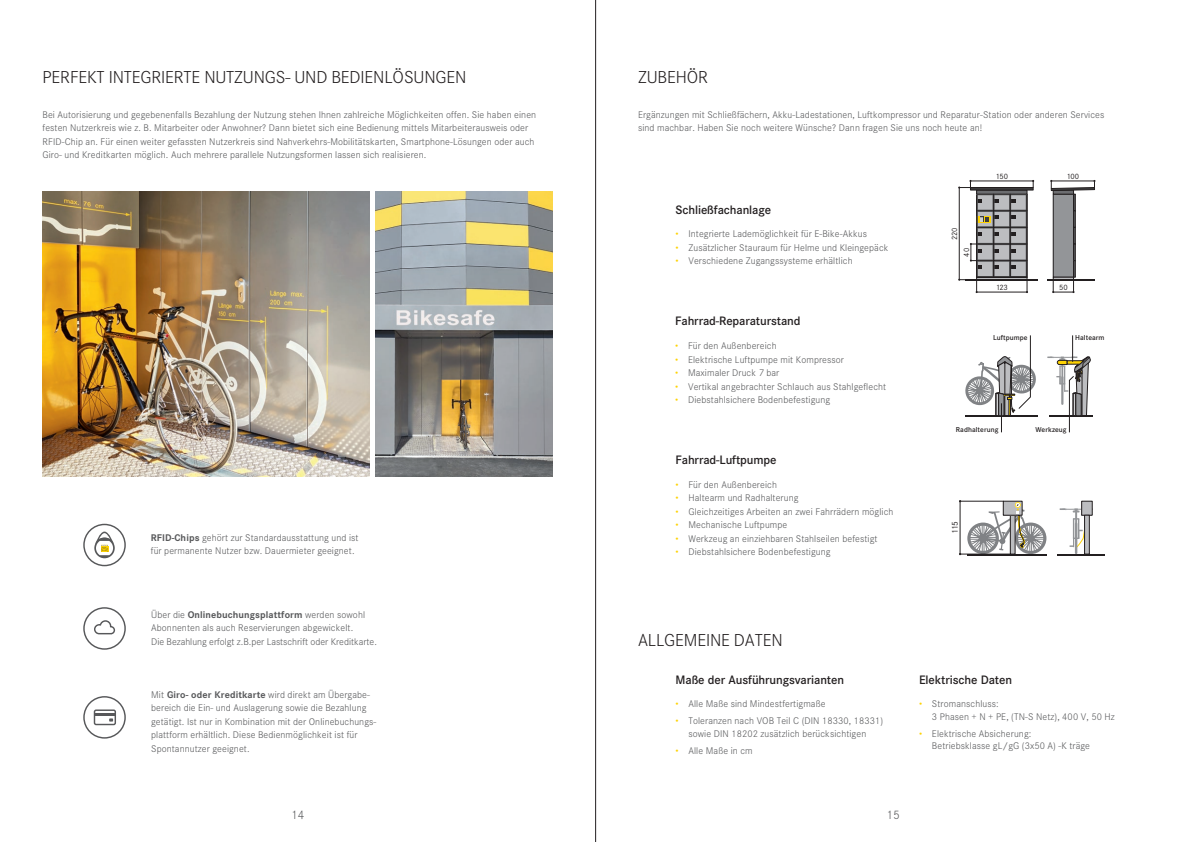
<style>
.page{position:relative;width:1191px;height:842px;background:#fff}
.page>*{position:absolute;margin:0;border:0;box-sizing:border-box;transform-origin:0 0}
.t1{font:300 17px "Corporate SBQ";letter-spacing:-.01em;color:#231f20}
.t2{font:500 12px "Corporate SBQ";letter-spacing:-.01em;color:#231f20}
.t3{font:300 12px "Corporate SBQ";color:#57585a}
.t4{font:300 9.5px/13.5px "Corporate SBQ";letter-spacing:.01em;color:#57585a}
.t5{font:8.3px "Corporate SBQ";color:#231f20}
.t6{font:7.6px "Corporate SBQ";letter-spacing:-.02em;color:#231f20}
.t7{font:500 7px "Corporate SBQ";letter-spacing:.01em;color:#231f20}
.s1{font-weight:700}
.s2{color:#fed304}
</style>
<div class="page">
<img style="left:43px;top:192px;width:327px;height:284px">
<img style="left:376px;top:192px;width:177px;height:284px">
<svg style="left:1059px;top:508px;width:33px;height:40px"></svg>
<hr style="left:967px;top:554px;width:79px;height:1px;background:#231f20">
<div style="left:1003px;top:501px;width:19px;height:14px;border:1px solid #231f20"></div>
<hr style="left:1057px;top:554px;width:47px;height:1px;background:#231f20">
<div style="left:1081px;top:501px;width:11px;height:14px;background:#bcbdc0"></div>
<div style="left:1081px;top:501px;width:11px;height:14px;border:1px solid #231f20"></div>
<div style="left:1084px;top:515px;width:5px;height:39px;background:#bcbdc0"></div>
<div style="left:1084px;top:515px;width:5px;height:39px;border:1px solid #231f20"></div>
<hr style="left:1075px;top:522px;width:2px;height:32px;background:#939598">
<svg style="left:967px;top:502px;width:79px;height:52px"></svg>
<hr style="left:960px;top:501px;width:1px;height:53px;background:#231f20">
<hr style="left:960px;top:554px;width:50px;height:1px;background:#231f20">
<hr style="left:960px;top:501px;width:43px;height:1px;background:#231f20">
<svg style="left:958px;top:180px;width:137px;height:113px"></svg>
<div style="left:83px;top:524px;width:43px;height:42px;border:1px solid #57585a;border-radius:50%"></div>
<svg style="left:94px;top:538px;width:21px;height:20px"></svg>
<svg style="left:95px;top:531px;width:19px;height:24px"></svg>
<div style="left:83px;top:607px;width:43px;height:43px;border:1px solid #57585a;border-radius:50%"></div>
<svg style="left:94px;top:620px;width:22px;height:15px"></svg>
<div style="left:83px;top:696px;width:43px;height:43px;border:1px solid #57585a;border-radius:50%"></div>
<div style="left:94px;top:709px;width:22px;height:16px;border:1px solid #57585a;border-radius:2px"></div>
<svg style="left:109px;top:718px;width:4px;height:3px"></svg>
<hr style="left:95px;top:713px;width:21px;height:3px;background:#57585a">
<hr style="left:1049px;top:416px;width:43px;height:1px;background:#231f20">
<svg style="left:965px;top:335px;width:72px;height:97px"></svg>
<svg style="left:1047px;top:335px;width:43px;height:98px"></svg>
<hr style="left:595px;top:0;width:1px;height:842px;background:#231f20">
<h1 class="t1" style="left:43px;top:67px;width:425px">PERFEKT INTEGRIERTE NUTZUNGS- UND BEDIENLÖSUNGEN</h1>
<p class="t4" style="left:43px;top:108px;width:495px">Bei Autorisierung und gegebenenfalls Bezahlung der Nutzung stehen Ihnen zahlreiche Möglichkeiten offen. Sie haben einen festen Nutzerkreis wie z. B. Mitarbeiter oder Anwohner? Dann bietet sich eine Bedienung mittels Mitarbeiterausweis oder RFID-Chip an. Für einen weiter gefassten Nutzerkreis sind Nahverkehrs-Mobilitätskarten, Smartphone-Lösungen oder auch Giro- und Kreditkarten möglich. Auch mehrere parallele Nutzungsformen lassen sich realisieren.</p>
<p class="t4" style="left:151px;top:531px;width:209px"><span class="s1">RFID-Chips</span> gehört zur Standardausstattung und ist für permanente Nutzer bzw. Dauermieter geeignet.</p>
<p class="t4" style="left:151px;top:608px;width:227px">Über die <span class="s1">Onlinebuchungsplattform</span> werden sowohl<br>Abonnenten als auch Reservierungen abgewickelt.<br>Die Bezahlung erfolgt z.B.per Lastschrift oder Kreditkarte.</p>
<p class="t4" style="left:151px;top:687px;width:227px">Mit <span class="s1">Giro- oder Kreditkarte</span> wird direkt am Übergabe&shy;bereich die Ein- und Auslagerung sowie die Bezahlung getätigt. Ist nur in Kombination mit der Onlinebuchungs&shy;plattform erhältlich. Diese Bedienmöglichkeit ist für Spontannutzer geeignet.</p>
<h1 class="t1" style="left:638px;top:67px;width:71px">ZUBEHÖR</h1>
<p class="t4" style="left:638px;top:108px;width:468px">Ergänzungen mit Schließfächern, Akku-Ladestationen, Luftkompressor und Reparatur-Station oder anderen Services sind machbar. Haben Sie noch weitere Wünsche? Dann fragen Sie uns noch heute an!</p>
<p class="t2" style="left:675px;top:202px;width:97px">Schließfachanlage</p>
<p class="t4" style="left:675px;top:227px;width:193px"><span class="s2">•</span> Integrierte Lademöglichkeit fü r E-Bike-Akkus</p>
<p class="t4" style="left:675px;top:241px;width:214px"><span class="s2">•</span> Zusätzlicher Stauraum für Helme und Kleingepäck</p>
<p class="t4" style="left:675px;top:254px;width:178px"><span class="s2">•</span> Verschiedene Zugangssysteme erhältlich</p>
<p class="t2" style="left:675px;top:314px;width:127px">Fahrrad-Reparaturstand</p>
<p class="t4" style="left:675px;top:339px;width:103px"><span class="s2">•</span> Für den Außenbereich</p>
<p class="t4" style="left:675px;top:353px;width:170px"><span class="s2">•</span> Elektrische Luftpumpe mit Kompressor</p>
<p class="t4" style="left:675px;top:366px;width:106px"><span class="s2">•</span> Maximaler Druck 7 bar</p>
<p class="t4" style="left:675px;top:380px;width:212px"><span class="s2">•</span> Vertikal angebrachter Schlauch aus Stahlgeflecht</p>
<p class="t4" style="left:675px;top:393px;width:156px"><span class="s2">•</span> Diebstahlsichere Bodenbefestigung</p>
<p class="t2" style="left:675px;top:453px;width:102px">Fahrrad-Luftpumpe</p>
<p class="t4" style="left:675px;top:478px;width:103px"><span class="s2">•</span> Für den Außenbereich</p>
<p class="t4" style="left:675px;top:491px;width:124px"><span class="s2">•</span> Haltearm und Radhalterung</p>
<p class="t4" style="left:675px;top:505px;width:219px"><span class="s2">•</span> Gleichzeitiges Arbeiten an zwei Fahrrädern möglich</p>
<p class="t4" style="left:675px;top:518px;width:113px"><span class="s2">•</span> Mechanische Luftpumpe</p>
<p class="t4" style="left:675px;top:532px;width:204px"><span class="s2">•</span> Werkzeug an einziehbaren Stahlseilen befestigt</p>
<p class="t4" style="left:675px;top:545px;width:156px"><span class="s2">•</span> Diebstahlsichere Bodenbefestigung</p>
<h1 class="t1" style="left:638px;top:630px;width:146px">ALLGEMEINE DATEN</h1>
<p class="t6" style="left:950px;top:240px;width:14px;rotate:-90deg">220</p>
<p class="t6" style="left:962px;top:257px;width:10px;rotate:-90deg">40</p>
<p class="t6" style="left:995px;top:172px;width:14px">150</p>
<p class="t6" style="left:1066px;top:172px;width:14px">100</p>
<p class="t6" style="left:995px;top:283px;width:13px">123</p>
<p class="t6" style="left:1059px;top:283px;width:10px">50</p>
<p class="t7" style="left:993px;top:334px;width:36px">Luftpumpe</p>
<p class="t7" style="left:1075px;top:334px;width:31px">Haltearm</p>
<p class="t7" style="left:956px;top:426px;width:44px">Radhalterung</p>
<p class="t7" style="left:1035px;top:426px;width:33px">Werkzeug</p>
<p class="t5" style="left:950px;top:534px;width:14px;rotate:-90deg">115</p>
<p class="t2" style="left:675px;top:672px;width:170px">Maße der Ausführungsvarianten</p>
<p class="t2" style="left:919px;top:672px;width:94px">Elektrische Daten</p>
<p class="t4" style="left:675px;top:697px;width:151px"><span class="s2">•</span> Alle Maße sind Mindestfertigmaße</p>
<p class="t4" style="left:675px;top:715px;width:209px;line-height:12.5px;text-align:center"><span class="s2">•</span> Toleranzen nach VOB Teil C (DIN 18330, 18331) sowie DIN 18202 zusätzlich berücksichtigen</p>
<p class="t4" style="left:675px;top:744px;width:79px"><span class="s2">•</span> Alle Maße in cm</p>
<p class="t4" style="left:932px;top:698px;width:184px;line-height:12.6px;text-indent:-13px"><span class="s2">•</span> Stromanschluss:<br>3 Phasen + N + PE, (TN-S Netz), 400 V, 50 Hz</p>
<p class="t4" style="left:932px;top:727px;width:160px;line-height:12.6px;text-indent:-13px"><span class="s2">•</span> Elektrische Absicherung:<br>Betriebsklasse gL/gG (3x50 A) -K träge</p>
<p class="t3" style="left:291px;top:808px;width:14px">14</p>
<p class="t3" style="left:886px;top:808px;width:15px">15</p>
</div>
